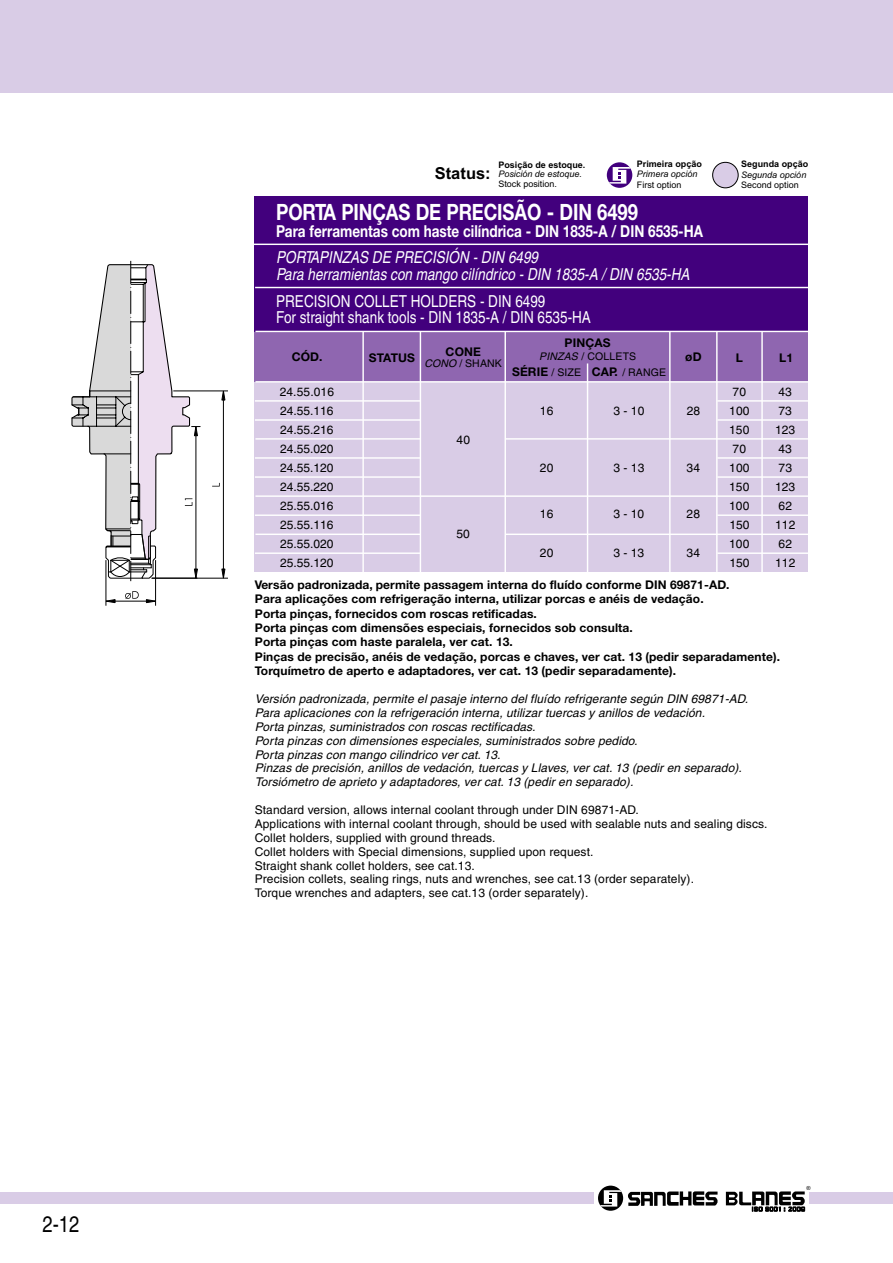
<style>
.page{position:relative;width:893px;height:1263px;background:#fff}
.page>*{position:absolute;margin:0;border:0;box-sizing:border-box;transform-origin:0 0}
.t1{font:700 22.5px "Helvetica Neue";letter-spacing:-.005em;color:#fff;scale:.82 1}
.t2{font:22.5px "Helvetica";color:#000;scale:.82 1}
.t3{font:italic 16.5px/16.4px "Helvetica";color:#fff;scale:.82 1}
.t4{font:16.5px/16.4px "Helvetica";color:#fff;scale:.82 1}
.t5{font:700 16.5px "Helvetica Neue";color:#fff;scale:.82 1}
.t6{font:700 16.5px "Arial";color:#000}
.t7{font:12px/19px "Helvetica";letter-spacing:.01em;color:#000}
.t8{font:italic 12px/13.8px "Helvetica";letter-spacing:.01em;color:#000}
.t9{font:700 12px/14.2px "Helvetica Neue";letter-spacing:.01em;color:#000}
.t10{font:10.5px/16.2px "Helvetica";letter-spacing:.015em;color:#000;text-align:center}
.t11{font:italic 9px "Arial";color:#000}
.t12{font:700 9px "Arial";color:#000}
.t13{font:9px "Arial";color:#000}
.t14{font:5.55px "Arial";color:#000}
.s1{font-style:italic}
.s2{font-family:"Helvetica Neue";font-weight:700;font-size:12px}
</style>
<div class="page">
<div style="left:0;top:0;width:893px;height:93px;background:#d9cce6"></div>
<div style="left:255px;top:383px;width:553px;height:189px;background:#d9cce6"></div>
<div style="left:255px;top:331px;width:553px;height:51px;background:#8f66b0"></div>
<div style="left:255px;top:196px;width:553px;height:135px;background:#42007d"></div>
<hr style="left:251px;top:244px;width:561px;height:1px;background:#fff">
<hr style="left:255px;top:287px;width:553px;height:1px;background:#fff">
<hr style="left:255px;top:381px;width:553px;height:2px;background:#fff">
<hr style="left:717px;top:400px;width:91px;height:2px;background:#fff">
<hr style="left:717px;top:419px;width:91px;height:2px;background:#fff">
<hr style="left:255px;top:438px;width:553px;height:2px;background:#fff">
<hr style="left:717px;top:457px;width:91px;height:2px;background:#fff">
<hr style="left:717px;top:476px;width:91px;height:2px;background:#fff">
<hr style="left:255px;top:495px;width:553px;height:2px;background:#fff">
<hr style="left:717px;top:515px;width:91px;height:1px;background:#fff">
<hr style="left:255px;top:534px;width:553px;height:1px;background:#fff">
<hr style="left:717px;top:552px;width:91px;height:2px;background:#fff">
<hr style="left:255px;top:400px;width:165px;height:2px;background:#fff">
<hr style="left:255px;top:419px;width:165px;height:2px;background:#fff">
<hr style="left:255px;top:457px;width:165px;height:2px;background:#fff">
<hr style="left:255px;top:476px;width:165px;height:2px;background:#fff">
<hr style="left:255px;top:515px;width:165px;height:1px;background:#fff">
<hr style="left:255px;top:552px;width:165px;height:2px;background:#fff">
<div style="left:420px;top:427px;width:85px;height:34px;background:#d9cce6"></div>
<div style="left:420px;top:506px;width:85px;height:62px;background:#d9cce6"></div>
<hr style="left:761px;top:331px;width:1px;height:242px;background:#fff">
<hr style="left:716px;top:331px;width:1px;height:241px;background:#fff">
<hr style="left:669px;top:331px;width:1px;height:242px;background:#fff">
<hr style="left:587px;top:363px;width:1px;height:209px;background:#fff">
<hr style="left:419px;top:331px;width:2px;height:241px;background:#fff">
<hr style="left:362px;top:331px;width:2px;height:242px;background:#fff">
<svg style="left:125px;top:591px;width:14px;height:8px"></svg>
<svg style="left:212px;top:483px;width:8px;height:4px"></svg>
<hr style="left:106px;top:560px;width:1px;height:46px;background:#000">
<hr style="left:155px;top:560px;width:1px;height:46px;background:#000">
<hr style="left:115px;top:601px;width:31px;height:1px;background:#000">
<svg style="left:105px;top:599px;width:10px;height:4px"></svg>
<svg style="left:146px;top:599px;width:11px;height:4px"></svg>
<svg style="left:221px;top:569px;width:4px;height:9px"></svg>
<svg style="left:221px;top:390px;width:4px;height:10px"></svg>
<hr style="left:173px;top:391px;width:55px;height:1px;background:#000">
<hr style="left:152px;top:578px;width:76px;height:1px;background:#000">
<hr style="left:223px;top:400px;width:1px;height:169px;background:#000">
<svg style="left:71px;top:261px;width:129px;height:320px"></svg>
<hr style="left:504px;top:331px;width:2px;height:241px;background:#fff">
<svg style="left:606px;top:162px;width:26px;height:26px"></svg>
<svg style="left:609px;top:167px;width:21px;height:17px"></svg>
<div style="left:712px;top:162px;width:26px;height:26px;background:#d9cce6;border:1px solid #000;border-radius:50%"></div>
<div style="left:0;top:1193px;width:893px;height:11px;background:#d9cce6"></div>
<div style="left:594px;top:1190px;width:214px;height:17px;background:#fff"></div>
<div style="left:598px;top:1186px;width:25px;height:25px;background:#000;border-radius:50%"></div>
<svg style="left:600px;top:1190px;width:21px;height:17px"></svg>
<svg style="left:628px;top:1191px;width:90px;height:15px"></svg>
<svg style="left:725px;top:1191px;width:80px;height:21px"></svg>
<hr style="left:255px;top:331px;width:553px;height:1px;background:#fff">
<h1 class="t2" style="left:43px;top:1214px;width:47px">2-12</h1>
<h2 class="t6" style="left:435px;top:167px;width:57px">Status:</h2>
<p class="t12" style="left:498px;top:161px;width:89px">Posição de estoque.</p>
<p class="t11" style="left:498px;top:171px;width:85px">Posición de estoque.</p>
<p class="t13" style="left:498px;top:181px;width:60px">Stock position.</p>
<p class="t12" style="left:636px;top:161px;width:67px">Primeira opção</p>
<p class="t11" style="left:636px;top:171px;width:62px">Primera opción</p>
<p class="t13" style="left:636px;top:181px;width:46px">First option</p>
<p class="t12" style="left:741px;top:161px;width:69px">Segunda opção</p>
<p class="t11" style="left:741px;top:171px;width:67px">Segunda opción</p>
<p class="t13" style="left:741px;top:181px;width:59px">Second option</p>
<h1 class="t1" style="left:276px;top:203px;width:442px">PORTA PINÇAS DE PRECISÃO - DIN 6499</h1>
<h2 class="t5" style="left:276px;top:224px;width:522px">Para ferramentas com haste cilíndrica - DIN 1835-A / DIN 6535-HA</h2>
<h2 class="t3" style="left:276px;top:251px;width:509px">PORTAPINZAS DE PRECISIÓN - DIN 6499<br>Para herramientas con mango cilíndrico - DIN 1835-A / DIN 6535-HA</h2>
<h2 class="t4" style="left:276px;top:294px;width:385px">PRECISION COLLET HOLDERS - DIN 6499<br>For straight shank tools - DIN 1835-A / DIN 6535-HA</h2>
<p class="t9" style="left:292px;top:351px;width:32px">CÓD.</p>
<p class="t9" style="left:445px;top:345px;width:37px">CONE</p>
<p class="t9" style="left:564px;top:337px;width:48px">PINÇAS</p>
<p class="t10" style="left:424px;top:356px;width:79px"><span class="s1">CONO</span> / SHANK</p>
<p class="t10" style="left:512px;top:349px;width:155px"><span class="s1">PINZAS</span> / COLLETS<br><span class="s2">SÉRIE</span> / SIZE <span class="s2">CAP.</span> / RANGE</p>
<p class="t9" style="left:369px;top:351px;width:48px">STATUS</p>
<p class="t9" style="left:685px;top:351px;width:18px">øD</p>
<p class="t9" style="left:735px;top:351px;width:9px">L</p>
<p class="t9" style="left:779px;top:351px;width:15px">L1</p>
<p class="t7" style="left:280px;top:383px;width:56px;text-align:justify">24.55.016<br>24.55.116<br>24.55.216<br>24.55.020<br>24.55.120<br>24.55.220<br>25.55.016<br>25.55.116<br>25.55.020<br>25.55.120</p>
<p class="t7" style="left:456px;top:431px;width:15px">40</p>
<p class="t7" style="left:456px;top:526px;width:15px">50</p>
<p class="t7" style="left:540px;top:402px;width:15px">16</p>
<p class="t7" style="left:540px;top:459px;width:15px">20</p>
<p class="t7" style="left:540px;top:506px;width:15px">16</p>
<p class="t7" style="left:540px;top:544px;width:15px">20</p>
<p class="t7" style="left:613px;top:402px;width:32px">3 - 10</p>
<p class="t7" style="left:613px;top:459px;width:32px">3 - 13</p>
<p class="t7" style="left:613px;top:506px;width:32px">3 - 10</p>
<p class="t7" style="left:613px;top:544px;width:32px">3 - 13</p>
<p class="t7" style="left:686px;top:402px;width:15px">28</p>
<p class="t7" style="left:686px;top:459px;width:15px">34</p>
<p class="t7" style="left:686px;top:506px;width:15px">28</p>
<p class="t7" style="left:686px;top:544px;width:15px">34</p>
<p class="t7" style="left:729px;top:383px;width:22px">70<br>100<br>150<br>70<br>100<br>150<br>100<br>150<br>100<br>150</p>
<p class="t7" style="left:775px;top:383px;width:22px">43<br>73<br>123<br>43<br>73<br>123<br>62<br>112<br>62<br>112</p>
<p class="t9" style="left:255px;top:579px;width:527px">Versão padronizada, permite passagem interna do fluído conforme DIN 69871-AD.<br>Para aplicações com refrigeração interna, utilizar porcas e anéis de vedação.<br>Porta pinças, fornecidos com roscas retificadas.<br>Porta pinças com dimensões especiais, fornecidos sob consulta.<br>Porta pinças com haste paralela, ver cat. 13.<br>Pinças de precisão, anéis de vedação, porcas e chaves, ver cat. 13 (pedir separadamente).<br>Torquímetro de aperto e adaptadores, ver cat. 13 (pedir separadamente).</p>
<p class="t8" style="left:255px;top:693px;width:495px">Versión padronizada, permite el pasaje interno del fluído refrigerante según DIN 69871-AD.<br>Para aplicaciones con la refrigeración interna, utilizar tuercas y anillos de vedación.<br>Porta pinzas, suministrados con roscas rectificadas.<br>Porta pinzas con dimensiones especiales, suministrados sobre pedido.<br>Porta pinzas con mango cilindrico ver cat. 13.<br>Pinzas de precisión, anillos de vedación, tuercas y Llaves, ver cat. 13 (pedir en separado).<br>Torsiómetro de aprieto y adaptadores, ver cat. 13 (pedir en separado).</p>
<p class="t7" style="left:255px;top:804px;width:514px;line-height:13.8px">Standard version, allows internal coolant through under DIN 69871-AD.<br>Applications with internal coolant through, should be used with sealable nuts and sealing discs.<br>Collet holders, supplied with ground threads.<br>Collet holders with Special dimensions, supplied upon request.<br>Straight shank collet holders, see cat.13.<br>Precision collets, sealing rings, nuts and wrenches, see cat.13 (order separately).<br>Torque wrenches and adapters, see cat.13 (order separately).</p>
<p class="t14" style="left:806px;top:1186px;width:6px">®</p>
</div>
